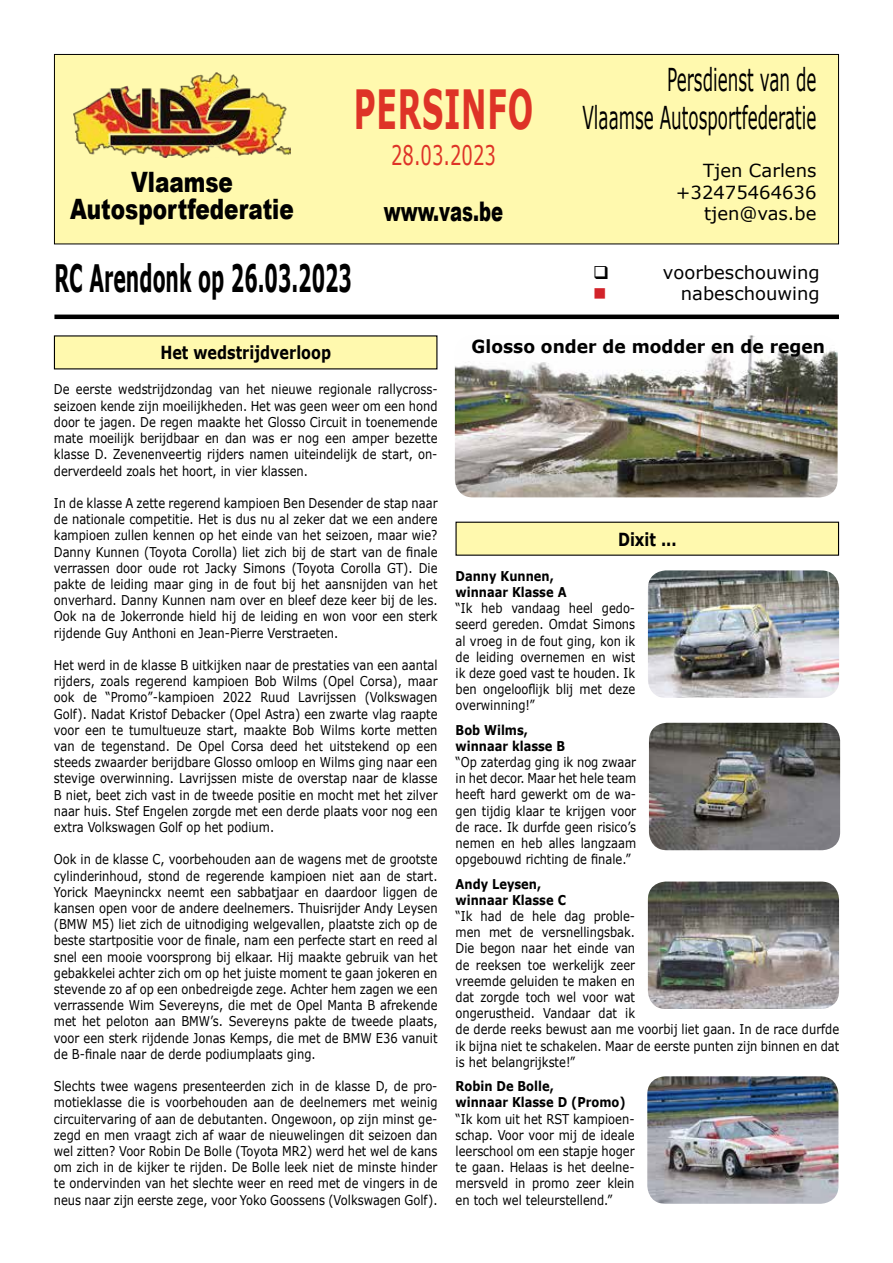
<style>
.page{position:relative;width:893px;height:1263px;background:#fff}
.page>*{position:absolute;margin:0;border:0;box-sizing:border-box;transform-origin:0 0}
.t1{font:700 54px "Verdana";letter-spacing:.025em;color:#de3327;scale:.56 1}
.t2{font:700 37.8px "Verdana";color:#000;scale:.5 1}
.t3{font:31.5px/37.8px "Verdana";color:#000;text-align:right;scale:.53 1}
.t4{font:900 28.05px/27px "Arial";color:#000;text-align:center;scale:.77 1}
.t5{font:900 27px "Arial";color:#000;scale:.67 1}
.t6{font:27px "Verdana";color:#de3327;scale:.67 1}
.t7{font:18px/21.6px "Verdana";color:#000;text-align:right}
.t8{font:700 18px "Verdana";color:#000;scale:.95 1}
.t9{font:700 18px "Verdana";color:#000;scale:.8 1}
.t10{font:18px "Wingdings";color:#d2232a}
.t11{font:13.5px/16.2px "Verdana";color:#000;text-align:justify;scale:.85 1}
.t12{font:700 13.5px/16.2px "Verdana";color:#000;scale:.85 1}
</style>
<div class="page">
<div style="left:54px;top:336px;width:383px;height:33px;background:#fff9ae"></div>
<div style="left:54px;top:54px;width:784px;height:190px;background:#fff9ae"></div>
<div style="left:54px;top:54px;width:785px;height:190px;border:1px solid #000"></div>
<img style="left:73px;top:73px;width:218px;height:85px">
<hr style="left:54px;top:315px;width:785px;height:4px;background:#000">
<div style="left:456px;top:522px;width:382px;height:33px;background:#fff9ae"></div>
<div style="left:455px;top:522px;width:384px;height:34px;border:1px solid #000"></div>
<img style="left:648px;top:881px;width:191px;height:128px">
<img style="left:647px;top:1076px;width:191px;height:128px">
<img style="left:649px;top:723px;width:191px;height:127px">
<img style="left:648px;top:570px;width:191px;height:128px">
<img style="left:455px;top:335px;width:383px;height:162px">
<h3 class="t4" style="left:70px;top:168px;width:292px">Vlaamse<br>Autosportfederatie</h3>
<h1 class="t1" style="left:354px;top:75px;width:322px">PERSINFO</h1>
<h3 class="t6" style="left:391px;top:136px;width:158px">28.03.2023</h3>
<h3 class="t5" style="left:384px;top:192px;width:180px">www.vas.be</h3>
<h3 class="t3" style="left:582px;top:61px;width:443px">Persdienst van de<br>Vlaamse Autosportfederatie</h3>
<h3 class="t7" style="left:676px;top:160px;width:142px">Tjen Carlens +32475464636 tjen@vas.be</h3>
<h2 class="t2" style="left:54px;top:255px;width:597px">RC Arendonk op 26.03.2023</h2>
<h3 class="t7" style="left:663px;top:261px;width:158px">voorbeschouwing</h3>
<h3 class="t10" style="left:593px;top:284px;width:15px">■</h3>
<h3 class="t7" style="left:681px;top:283px;width:140px">nabeschouwing</h3>
<h3 class="t9" style="left:160px;top:341px;width:215px">Het wedstrijdverloop</h3>
<p class="t11" style="left:54px;top:381px;width:453px">De eerste wedstrijdzondag van het nieuwe regionale rallycross&shy;seizoen kende zijn moeilijkheden. Het was geen weer om een hond door te jagen. De regen maakte het Glosso Circuit in toenemende mate moeilijk berijdbaar en dan was er nog een amper bezette klasse D. Zevenenveertig rijders namen uiteindelijk de start, on&shy;derverdeeld zoals het hoort, in vier klassen.</p>
<p class="t11" style="left:54px;top:495px;width:453px">In de klasse A zette regerend kampioen Ben Desender de stap naar de nationale competitie. Het is dus nu al zeker dat we een andere kampioen zullen kennen op het einde van het seizoen, maar wie?<br>Danny Kunnen (Toyota Corolla) liet zich bij de start van de finale verrassen door oude rot Jacky Simons (Toyota Corolla GT). Die pakte de leiding maar ging in de fout bij het aansnijden van het onverhard. Danny Kunnen nam over en bleef deze keer bij de les.<br>Ook na de Jokerronde hield hij de leiding en won voor een sterk rijdende Guy Anthoni en Jean-Pierre Verstraeten.</p>
<p class="t11" style="left:54px;top:657px;width:453px">Het werd in de klasse B uitkijken naar de prestaties van een aantal rijders, zoals regerend kampioen Bob Wilms (Opel Corsa), maar ook de “Promo”-kampioen 2022 Ruud Lavrijssen (Volkswagen Golf). Nadat Kristof Debacker (Opel Astra) een zwarte vlag raapte voor een te tumultueuze start, maakte Bob Wilms korte metten van de tegenstand. De Opel Corsa deed het uitstekend op een steeds zwaarder berijdbare Glosso omloop en Wilms ging naar een stevige overwinning. Lavrijssen miste de overstap naar de klasse B niet, beet zich vast in de tweede positie en mocht met het zilver naar huis. Stef Engelen zorgde met een derde plaats voor nog een extra Volkswagen Golf op het podium.</p>
<p class="t11" style="left:54px;top:851px;width:453px">Ook in de klasse C, voorbehouden aan de wagens met de grootste cylinderinhoud, stond de regerende kampioen niet aan de start.<br>Yorick Maeyninckx neemt een sabbatjaar en daardoor liggen de kansen open voor de andere deelnemers. Thuisrijder Andy Leysen (BMW M5) liet zich de uitnodiging welgevallen, plaatste zich op de beste startpositie voor de finale, nam een perfecte start en reed al snel een mooie voorsprong bij elkaar. Hij maakte gebruik van het gebakkelei achter zich om op het juiste moment te gaan jokeren en stevende zo af op een onbedreigde zege. Achter hem zagen we een verrassende Wim Severeyns, die met de Opel Manta B afrekende met het peloton aan BMW’s. Severeyns pakte de tweede plaats, voor een sterk rijdende Jonas Kemps, die met de BMW E36 vanuit de B-finale naar de derde podiumplaats ging.</p>
<p class="t11" style="left:54px;top:1078px;width:453px">Slechts twee wagens presenteerden zich in de klasse D, de pro&shy;motieklasse die is voorbehouden aan de deelnemers met weinig circuitervaring of aan de debutanten. Ongewoon, op zijn minst ge&shy;zegd en men vraagt zich af waar de nieuwelingen dit seizoen dan wel zitten? Voor Robin De Bolle (Toyota MR2) werd het wel de kans om zich in de kijker te rijden. De Bolle leek niet de minste hinder te ondervinden van het slechte weer en reed met de vingers in de neus naar zijn eerste zege, voor Yoko Goossens (Volkswagen Golf).</p>
<h3 class="t8" style="left:472px;top:335px;width:373px">Glosso onder de modder en de regen</h3>
<h3 class="t9" style="left:618px;top:527px;width:75px">Dixit ...</h3>
<p class="t12" style="left:456px;top:567px;width:132px">Danny Kunnen, winnaar Klasse A</p>
<p class="t11" style="left:456px;top:600px;width:213px">“Ik heb vandaag heel gedo&shy;seerd gereden. Omdat Simons al vroeg in de fout ging, kon ik de leiding overnemen en wist ik deze goed vast te houden. Ik ben ongelooflijk blij met deze overwinning!”</p>
<p class="t12" style="left:456px;top:721px;width:130px">Bob Wilms, winnaar klasse B</p>
<p class="t11" style="left:456px;top:754px;width:214px">“Op zaterdag ging ik nog zwaar in het decor. Maar het hele team heeft hard gewerkt om de wa&shy;gen tijdig klaar te krijgen voor de race. Ik durfde geen risico’s nemen en heb alles langzaam opgebouwd richting de finale.”</p>
<p class="t12" style="left:456px;top:875px;width:131px">Andy Leysen, winnaar Klasse C</p>
<p class="t11" style="left:456px;top:908px;width:453px;text-align:left">“Ik had de hele dag proble-<br>men met de versnellingsbak.<br>Die begon naar het einde van<br>de reeksen toe werkelijk zeer<br>vreemde geluiden te maken en<br>dat zorgde toch wel voor wat<br>ongerustheid. Vandaar dat ik<br>de derde reeks bewust aan me voorbij liet gaan. In de race durfde ik bijna niet te schakelen. Maar de eerste punten zijn binnen en dat is het belangrijkste!”</p>
<p class="t12" style="left:456px;top:1078px;width:201px">Robin De Bolle,<br>winnaar Klasse D (Promo)</p>
<p class="t11" style="left:456px;top:1110px;width:212px">“Ik kom uit het RST kampioen&shy;schap. Voor voor mij de ideale leerschool om een stapje hoger te gaan. Helaas is het deelne&shy;mersveld in promo zeer klein en toch wel teleurstellend.”</p>
</div>
